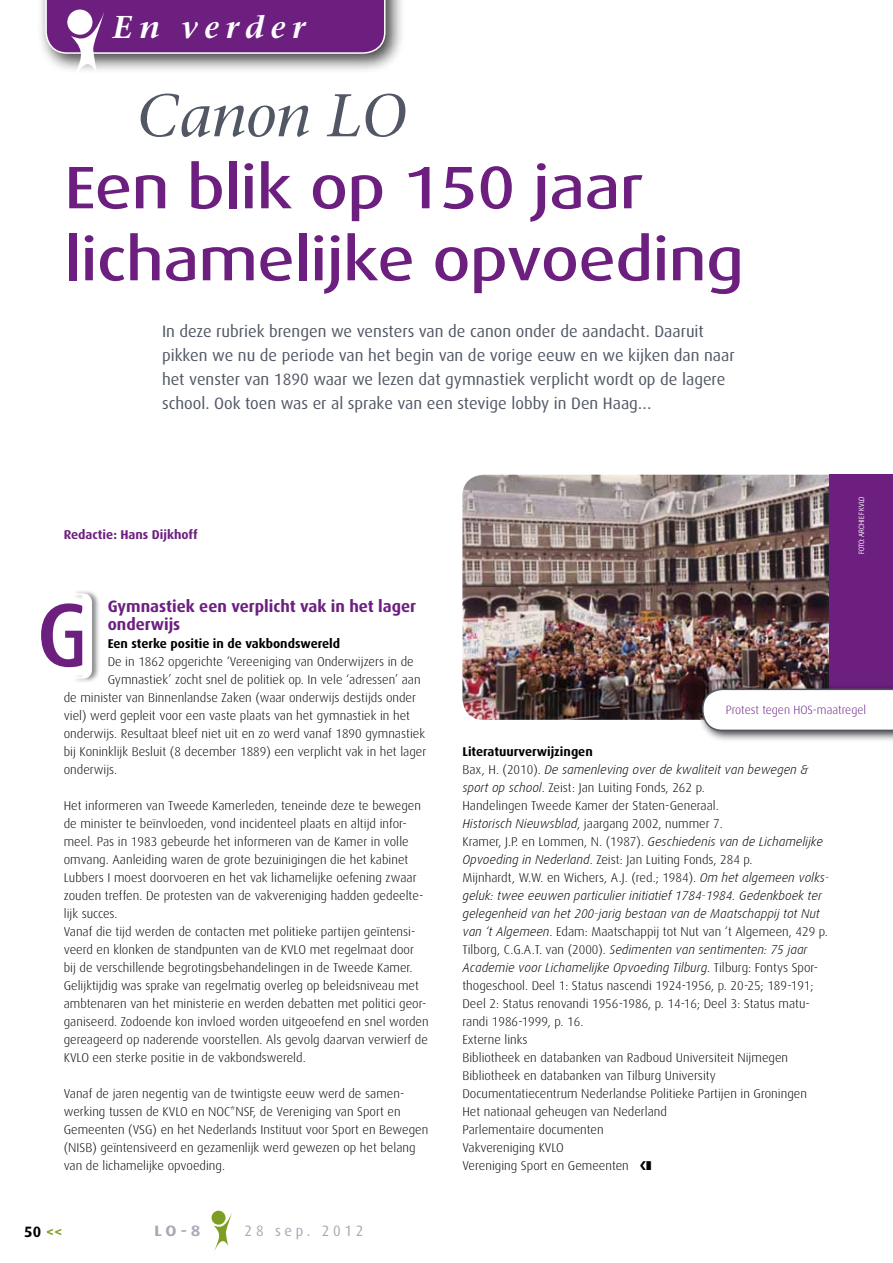
<style>
.page{position:relative;width:893px;height:1263px;background:#fff}
.page>*{position:absolute;margin:0;border:0;box-sizing:border-box;transform-origin:0 0}
.t1{font:500 90px "Dax";color:#6d1f80}
.t2{font:500 60px/72px "Dax Wide";color:#6d1f80}
.t3{font:italic 60px "Stone Serif";color:#525765}
.t4{font:italic 600 31.5px "Stone Serif";letter-spacing:.2em;color:#fff}
.t5{font:16.5px/24px "Dax";color:#525765}
.t6{font:700 16.5px/18px "Dax";color:#6d1f80}
.t7{font:15px "Dax";letter-spacing:.26em;color:#a4a8b3;scale:.96 1}
.t8{font:700 15px "Dax";color:#000}
.t9{font:700 15px "Dax Wide";color:#a4a8b3}
.t10{font:300 12.75px/18px "Dax";color:#000}
.t11{font:700 12.75px "Dax";color:#000}
.t12{font:700 12.75px "Dax";color:#6d1f80}
.t13{font:300 12px "Dax";color:#6d1f80}
.t14{font:7.5px "Imago";letter-spacing:.025em;color:#fff;scale:.8 1}
.s1{color:#7d9e22}
.s2{font-weight:700}
.s3{font-style:italic}
</style>
<div class="page">
<img style="left:462px;top:475px;width:367px;height:245px">
<div style="left:829px;top:475px;width:64px;height:245px;background:#6d1f80"></div>
<div style="left:697px;top:683px;width:196px;height:59px;background:#000;opacity:.75"></div>
<svg style="left:702px;top:688px;width:191px;height:43px"></svg>
<div style="left:36px;top:0;width:369px;height:73px;background:#000;opacity:.75"></div>
<svg style="left:45px;top:0;width:341px;height:73px;background:#8b5798"></svg>
<div style="left:73px;top:589px;width:28px;height:94px;background:#000;opacity:.45"></div>
<svg style="left:73px;top:593px;width:19px;height:85px"></svg>
<div style="left:212px;top:1211px;width:14px;height:14px;background:#7d9e22;border-radius:50%"></div>
<svg style="left:214px;top:1212px;width:18px;height:39px"></svg>
<h3 class="t4" style="left:113px;top:9px;width:194px">En verder</h3>
<h2 class="t3" style="left:137px;top:81px;width:271px">Canon LO</h2>
<h2 class="t2" style="left:65px;top:152px;width:680px">Een blik op 150 jaar lichamelijke opvoeding</h2>
<p class="t5" style="left:162px;top:319px;width:574px">In deze rubriek brengen we vensters van de canon onder de aandacht. Daaruit pikken we nu de periode van het begin van de vorige eeuw en we kijken dan naar het venster van 1890 waar we lezen dat gymnastiek verplicht wordt op de lagere school. Ook toen was er al sprake van een stevige lobby in Den Haag…</p>
<p class="t12" style="left:64px;top:527px;width:135px">Redactie: Hans Dijkhoff</p>
<p class="t14" style="left:857px;top:553px;width:72px;rotate:-90deg">Foto: archi ef KVLO</p>
<h1 class="t1" style="left:37px;top:585px;width:56px">G</h1>
<p class="t6" style="left:108px;top:597px;width:310px">Gymnastiek een verplicht vak in het lager onderwijs</p>
<p class="t11" style="left:108px;top:636px;width:234px">Een sterke positie in de vakbondswereld</p>
<p class="t10" style="left:108px;top:653px;width:308px">De in 1862 opgerichte ‘Vereeniging van Onderwijzers in de</p>
<p class="t10" style="left:108px;top:671px;width:314px">Gymnastiek’ zocht snel de politiek op. In vele ‘adressen’ aan</p>
<p class="t10" style="left:64px;top:689px;width:354px">de minister van Binnenlandse Zaken (waar onderwijs destijds onder</p>
<p class="t10" style="left:64px;top:707px;width:348px">viel) werd gepleit voor een vaste plaats van het gymnastiek in het</p>
<p class="t10" style="left:64px;top:725px;width:363px">onderwijs. Resultaat bleef niet uit en zo werd vanaf 1890 gymnastiek</p>
<p class="t10" style="left:64px;top:743px;width:364px">bij Koninklijk Besluit (8 december 1889) een verplicht vak in het lager</p>
<p class="t10" style="left:64px;top:761px;width:55px">onderwijs.</p>
<p class="t10" style="left:64px;top:797px;width:366px">Het informeren van Tweede Kamerleden, teneinde deze te bewegen de minister te beïnvloeden, vond incidenteel plaats en altijd infor&shy;meel. Pas in 1983 gebeurde het informeren van de Kamer in volle omvang. Aanleiding waren de grote bezuinigingen die het kabinet Lubbers I moest doorvoeren en het vak lichamelijke oefening zwaar zouden treffen. De protesten van de vakvereniging hadden gedeelte&shy;lijk succes.<br>Vanaf die tijd werden de contacten met politieke partijen geïntensi&shy;veerd en klonken de standpunten van de KVLO met regelmaat door bij de verschillende begrotingsbehandelingen in de Tweede Kamer.<br>Gelijktijdig was sprake van regelmatig overleg op beleidsniveau met ambtenaren van het ministerie en werden debatten met politici geor&shy;ganiseerd. Zodoende kon invloed worden uitgeoefend en snel worden gereageerd op naderende voorstellen. Als gevolg daarvan verwierf de KVLO een sterke positie in de vakbondswereld.</p>
<p class="t10" style="left:64px;top:1085px;width:366px">Vanaf de jaren negentig van de twintigste eeuw werd de samen&shy;werking tussen de KVLO en NOC*NSF, de Vereniging van Sport en Gemeenten (VSG) en het Nederlands Instituut voor Sport en Bewegen (N ISB) geïntensiveerd en gezamenlijk werd gewezen op het belang van de lichamelijke opvoeding.</p>
<p class="t8" style="left:24px;top:1223px;width:40px">50 <span class="s1">&lt;&lt;</span></p>
<p class="t9" style="left:154px;top:1223px;width:48px">LO-8</p>
<p class="t7" style="left:245px;top:1223px;width:125px">28 sep. 2012</p>
<p class="t13" style="left:726px;top:703px;width:142px">Protest tegen HOS-maatregel</p>
<p class="t10" style="left:462px;top:743px;width:368px"><span class="s2">Literatuurverwijzingen<br></span>Bax, H. (2010). <span class="s3">De samenleving over de kwaliteit van bewegen &amp; sport op school</span>. Zeist: Jan Luiting Fonds, 262 p.<br>Handelingen Tweede Kamer der Staten-Generaal.<br><span class="s3">Historisch Nieuwsblad</span>, jaargang 2002, nummer 7.<br>Kramer, J.P. en Lommen, N . (1987). <span class="s3">Geschiedenis van de Lichamelijke Opvoeding in Nederland</span>. Zeist: Jan Luiting Fonds, 284 p.<br>Mijnhardt, W.W. en Wichers, A.J. (red.; 1984). <span class="s3">Om het algemeen volks&shy;geluk: twee eeuwen particulier initiatief 1784-1984. Gedenkboek ter gelegenheid van het 200-jarig bestaan van de Maatschappij tot Nut van ‘t Algemeen</span>. Edam: Maatschappij tot N ut van ‘t Algemeen, 429 p.<br>Tilborg, C.G.A.T. van (2000). <span class="s3">Sedimenten van sentimenten: 75 jaar Academie voor Lichamelijke Opvoeding Tilburg</span>. Tilburg: Fontys Spor&shy;thogeschool. Deel 1: Status nascendi 1924-1956, p. 20-25; 189-191; Deel 2: Status renovandi 1956-1986, p. 14-16; Deel 3: Status matu&shy;randi 1986-1999, p. 16.<br>Externe links<br>Bibliotheek en databanken van Radboud Universiteit Nijmegen Bibliotheek en databanken van Tilburg University Documentatiecentrum Nederlandse Politieke Partijen in Groningen<br>Het nationaal geheugen van Nederland<br>Parlementaire documenten<br>Vakvereniging KVLO<br>Vereniging Sport en Gemeenten</p>
</div>
